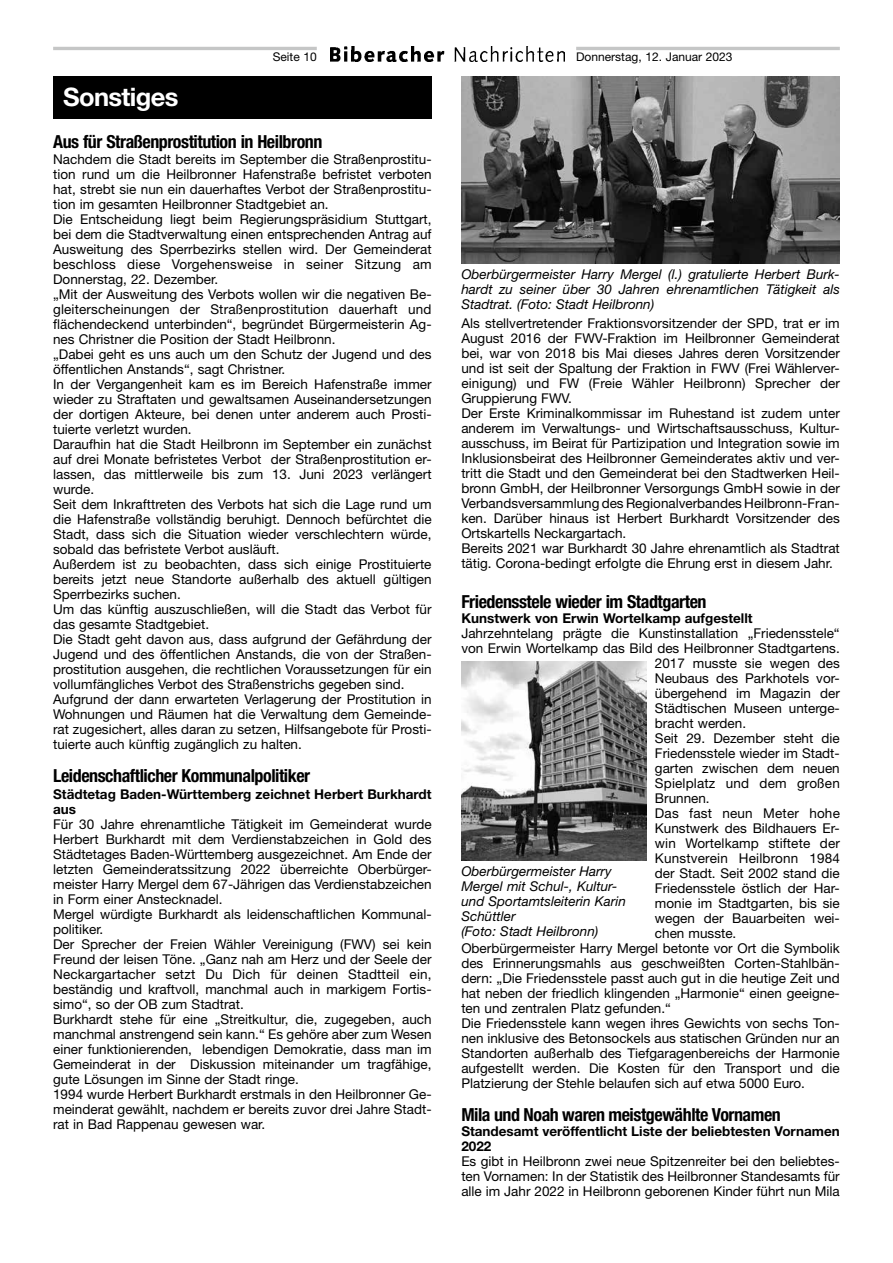
<style>
.page{position:relative;width:893px;height:1263px;background:#fff}
.page>*{position:absolute;margin:0;border:0;box-sizing:border-box;transform-origin:0 0}
.t1{font:700 25.5px "Helvetica Neue LT Std";letter-spacing:-.025em;color:#fff}
.t2{font:700 condensed 18px "Helvetica Neue LT Std";letter-spacing:-.025em;color:#000}
.t3{font:13.5px/15px "Helvetica Neue LT Std";color:#000}
.t4{font:italic 13.5px/15px "Helvetica Neue LT Std";color:#000;text-align:justify}
.t5{font:700 13.5px/15px "Helvetica Neue LT Std";color:#000}
.t6{font:12px "Helvetica Neue LT Std";color:#000}
</style>
<div class="page">
<img style="left:330px;top:47px;width:234px;height:15px">
<hr style="left:53px;top:47px;width:264px;height:3px;background:#c5c6c6">
<hr style="left:576px;top:47px;width:264px;height:3px;background:#c5c6c6">
<div style="left:53px;top:76px;width:379px;height:43px;background:#000"></div>
<img style="left:461px;top:76px;width:379px;height:188px">
<img style="left:461px;top:661px;width:185px;height:199px">
<p class="t6" style="left:273px;top:49px;width:46px">Seite 10</p>
<p class="t6" style="left:576px;top:49px;width:158px">Donnerstag, 12. Januar 2023</p>
<h1 class="t1" style="left:63px;top:82px;width:117px">Sonstiges</h1>
<h2 class="t2" style="left:53px;top:131px;width:271px">Aus für Straßenprostitution in Heilbronn</h2>
<p class="t3" style="left:53px;top:152px;width:380px">Nachdem die Stadt bereits im September die Straßenprostitu&shy;tion rund um die Heilbronner Hafenstraße befristet verboten hat, strebt sie nun ein dauerhaftes Verbot der Straßenprostitu&shy;tion im gesamten Heilbronner Stadtgebiet an.<br>Die Entscheidung liegt beim Regierungspräsidium Stuttgart, bei dem die Stadtverwaltung einen entsprechenden Antrag auf Ausweitung des Sperrbezirks stellen wird. Der Gemeinderat beschloss diese Vorgehensweise in seiner Sitzung am Donnerstag, 22. Dezember.<br>„Mit der Ausweitung des Verbots wollen wir die negativen Be&shy;gleiterscheinungen der Straßenprostitution dauerhaft und flächendeckend unterbinden“, begründet Bürgermeisterin Ag&shy;nes Christner die Position der Stadt Heilbronn.<br>„Dabei geht es uns auch um den Schutz der Jugend und des öffentlichen Anstands“, sagt Christner.<br>In der Vergangenheit kam es im Bereich Hafenstraße immer wieder zu Straftaten und gewaltsamen Auseinandersetzungen der dortigen Akteure, bei denen unter anderem auch Prosti&shy;tuierte verletzt wurden.<br>Daraufhin hat die Stadt Heilbronn im September ein zunächst auf drei Monate befristetes Verbot der Straßenprostitution er&shy;lassen, das mittlerweile bis zum 13. Juni 2023 verlängert wurde.<br>Seit dem Inkrafttreten des Verbots hat sich die Lage rund um die Hafenstraße vollständig beruhigt. Dennoch befürchtet die Stadt, dass sich die Situation wieder verschlechtern würde, sobald das befristete Verbot ausläuft.<br>Außerdem ist zu beobachten, dass sich einige Prostituierte bereits jetzt neue Standorte außerhalb des aktuell gültigen Sperrbezirks suchen.<br>Um das künftig auszuschließen, will die Stadt das Verbot für das gesamte Stadtgebiet.<br>Die Stadt geht davon aus, dass aufgrund der Gefährdung der Jugend und des öffentlichen Anstands, die von der Straßen&shy;prostitution ausgehen, die rechtlichen Voraussetzungen für ein vollumfängliches Verbot des Straßenstrichs gegeben sind.<br>Aufgrund der dann erwarteten Verlagerung der Prostitution in Wohnungen und Räumen hat die Verwaltung dem Gemeinde&shy;rat zugesichert, alles daran zu setzen, Hilfsangebote für Prosti&shy;tuierte auch künftig zugänglich zu halten.</p>
<h2 class="t2" style="left:53px;top:765px;width:259px">Leidenschaftlicher Kommunalpolitiker</h2>
<p class="t5" style="left:53px;top:786px;width:380px">Städtetag Baden-Württemberg zeichnet Herbert Burkhardt aus</p>
<p class="t3" style="left:53px;top:816px;width:380px">Für 30 Jahre ehrenamtliche Tätigkeit im Gemeinderat wurde Herbert Burkhardt mit dem Verdienstabzeichen in Gold des Städtetages Baden-Württemberg ausgezeichnet. Am Ende der letzten Gemeinderatssitzung 2022 überreichte Oberbürger&shy;meister Harry Mergel dem 67-Jährigen das Verdienstabzeichen in Form einer Anstecknadel.<br>Mergel würdigte Burkhardt als leidenschaftlichen Kommunal&shy;politiker.<br>Der Sprecher der Freien Wähler Vereinigung (FWV) sei kein Freund der leisen Töne. „Ganz nah am Herz und der Seele der Neckargartacher setzt Du Dich für deinen Stadtteil ein, beständig und kraftvoll, manchmal auch in markigem Fortis&shy;simo“, so der OB zum Stadtrat.<br>Burkhardt stehe für eine „Streitkultur, die, zugegeben, auch manchmal anstrengend sein kann.“ Es gehöre aber zum Wesen einer funktionierenden, lebendigen Demokratie, dass man im Gemeinderat in der Diskussion miteinander um tragfähige, gute Lösungen im Sinne der Stadt ringe.<br>1994 wurde Herbert Burkhardt erstmals in den Heilbronner Ge&shy;meinderat gewählt, nachdem er bereits zuvor drei Jahre Stadt&shy;rat in Bad Rappenau gewesen war.</p>
<p class="t4" style="left:461px;top:267px;width:380px">Oberbürgermeister Harry Mergel (l.) gratulierte Herbert Burk&shy;hardt zu seiner über 30 Jahren ehrenamtlichen Tätigkeit als Stadtrat. (Foto: Stadt Heilbronn)</p>
<p class="t3" style="left:461px;top:316px;width:380px">Als stellvertretender Fraktionsvorsitzender der SPD, trat er im August 2016 der FWV-Fraktion im Heilbronner Gemeinderat bei, war von 2018 bis Mai dieses Jahres deren Vorsitzender und ist seit der Spaltung der Fraktion in FWV (Frei Wählerver&shy;einigung) und FW (Freie Wähler Heilbronn) Sprecher der Gruppierung FWV.<br>Der Erste Kriminalkommissar im Ruhestand ist zudem unter anderem im Verwaltungs- und Wirtschaftsausschuss, Kultur&shy;ausschuss, im Beirat für Partizipation und Integration sowie im Inklusionsbeirat des Heilbronner Gemeinderates aktiv und ver&shy;tritt die Stadt und den Gemeinderat bei den Stadtwerken Heil&shy;bronn GmbH, der Heilbronner Versorgungs GmbH sowie in der Verbandsversammlung des Regionalverbandes Heilbronn-Fran&shy;ken. Darüber hinaus ist Herbert Burkhardt Vorsitzender des Ortskartells Neckargartach.<br>Bereits 2021 war Burkhardt 30 Jahre ehrenamtlich als Stadtrat tätig. Corona-bedingt erfolgte die Ehrung erst in diesem Jahr.</p>
<h2 class="t2" style="left:461px;top:591px;width:247px">Friedensstele wieder im Stadtgarten</h2>
<p class="t5" style="left:461px;top:610px;width:293px">Kunstwerk von Erwin Wortelkamp aufgestellt</p>
<p class="t3" style="left:461px;top:625px;width:380px">Jahrzehntelang prägte die Kunstinstallation „Friedensstele“</p>
<p class="t3" style="left:461px;top:640px;width:380px">von Erwin Wortelkamp das Bild des Heilbronner Stadtgartens.</p>
<p class="t3" style="left:655px;top:655px;width:186px">2017 musste sie wegen des</p>
<p class="t3" style="left:655px;top:670px;width:186px">Neubaus des Parkhotels vor-</p>
<p class="t3" style="left:655px;top:685px;width:186px">übergehend im Magazin der</p>
<p class="t3" style="left:655px;top:700px;width:186px">Städtischen Museen unterge-</p>
<p class="t3" style="left:655px;top:715px;width:93px">bracht werden.</p>
<p class="t3" style="left:655px;top:730px;width:186px">Seit 29. Dezember steht die</p>
<p class="t3" style="left:655px;top:745px;width:186px">Friedensstele wieder im Stadt-</p>
<p class="t3" style="left:655px;top:760px;width:186px">garten zwischen dem neuen</p>
<p class="t3" style="left:655px;top:775px;width:186px">Spielplatz und dem großen</p>
<p class="t3" style="left:655px;top:790px;width:56px">Brunnen.</p>
<p class="t3" style="left:655px;top:805px;width:186px">Das fast neun Meter hohe</p>
<p class="t3" style="left:655px;top:820px;width:186px">Kunstwerk des Bildhauers Er-</p>
<p class="t3" style="left:655px;top:835px;width:186px">win Wortelkamp stiftete der</p>
<p class="t3" style="left:655px;top:850px;width:186px">Kunstverein Heilbronn 1984</p>
<p class="t3" style="left:655px;top:865px;width:186px">der Stadt. Seit 2002 stand die</p>
<p class="t3" style="left:655px;top:880px;width:186px">Friedensstele östlich der Har-</p>
<p class="t3" style="left:655px;top:895px;width:186px">monie im Stadtgarten, bis sie</p>
<p class="t3" style="left:655px;top:910px;width:186px">wegen der Bauarbeiten wei-</p>
<p class="t3" style="left:655px;top:925px;width:83px">chen musste.</p>
<p class="t3" style="left:461px;top:940px;width:380px">Oberbürgermeister Harry Mergel betonte vor Ort die Symbolik</p>
<p class="t3" style="left:461px;top:955px;width:380px">des Erinnerungsmahls aus geschweißten Corten-Stahlbän-</p>
<p class="t3" style="left:461px;top:970px;width:380px">dern: „Die Friedensstele passt auch gut in die heutige Zeit und</p>
<p class="t3" style="left:461px;top:985px;width:380px">hat neben der friedlich klingenden „Harmonie“ einen geeigne-</p>
<p class="t3" style="left:461px;top:1000px;width:211px">ten und zentralen Platz gefunden.“</p>
<p class="t3" style="left:461px;top:1015px;width:380px">Die Friedensstele kann wegen ihres Gewichts von sechs Ton-</p>
<p class="t3" style="left:461px;top:1030px;width:380px">nen inklusive des Betonsockels aus statischen Gründen nur an</p>
<p class="t3" style="left:461px;top:1045px;width:380px">Standorten außerhalb des Tiefgaragenbereichs der Harmonie</p>
<p class="t3" style="left:461px;top:1060px;width:380px">aufgestellt werden. Die Kosten für den Transport und die</p>
<p class="t3" style="left:461px;top:1075px;width:345px">Platzierung der Stehle belaufen sich auf etwa 5000 Euro.</p>
<h2 class="t2" style="left:461px;top:1104px;width:321px">Mila und Noah waren meistgewählte Vornamen</h2>
<p class="t5" style="left:461px;top:1123px;width:380px">Standesamt veröffentlicht Liste der beliebtesten Vornamen<br>2022</p>
<p class="t3" style="left:461px;top:1153px;width:380px;text-align:justify">Es gibt in Heilbronn zwei neue Spitzenreiter bei den beliebtes&shy;ten Vornamen: In der Statistik des Heilbronner Standesamts für alle im Jahr 2022 in Heilbronn geborenen Kinder führt nun Mila</p>
<p class="t4" style="left:461px;top:863px;width:166px;text-align:left">Oberbürgermeister Harry<br>Mergel mit Schul-, Kultur&shy;und Sportamtsleiterin Karin<br>Schüttler<br>(Foto: Stadt Heilbronn)</p>
</div>
